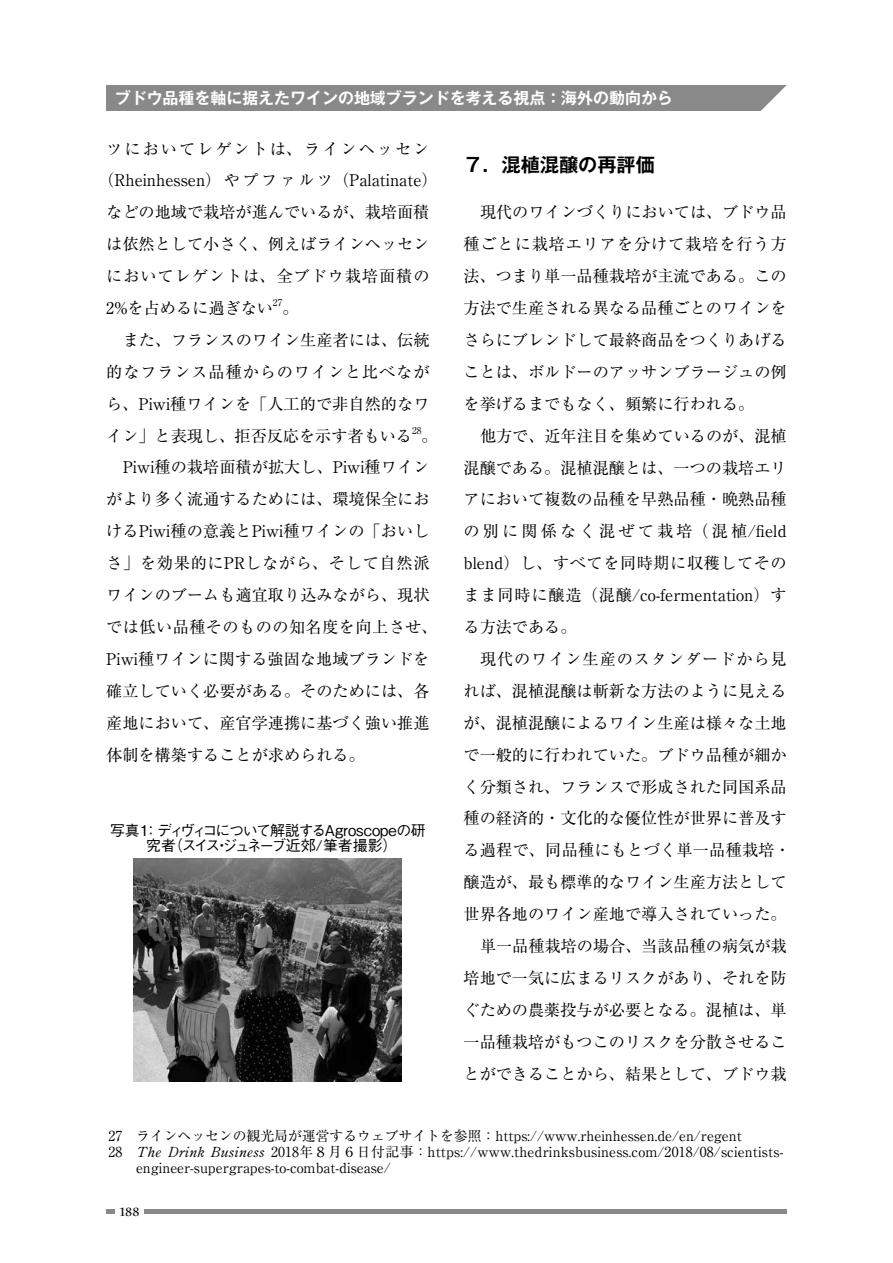
<style>
.page{position:relative;width:893px;height:1263px;background:#fff}
.page>*{position:absolute;margin:0;border:0;box-sizing:border-box;transform-origin:0 0}
.t1{font:700 19.2px "Gothic MB101 Pro De";color:#000}
.t2{font:16.2px/32px "Ryumin Pro";color:#000;text-align:justify}
.t3{font:16.2px "Ryumin Pro";letter-spacing:.045em;color:#000}
.t4{font:16.2px "Ryumin Pro";letter-spacing:.03em;color:#000}
.t5{font:16.2px "Ryumin Pro";letter-spacing:.06em;color:#000}
.t6{font:16.2px "Ryumin Pro";letter-spacing:.055em;color:#000}
.t7{font:16.2px "Ryumin Pro";letter-spacing:.125em;color:#000}
.t8{font:700 15.9px "Gothic MB101 Pro De";color:#fff}
.t9{font:500 14.85px/14.9px "Gothic BBB Pro";letter-spacing:-.06em;color:#000;text-align:center}
.t10{font:13.8px "Ryumin Pro";color:#000}
.t11{font:700 11.7px "Charlemagne Std";color:#000}
.t12{font:9.45px "Ryumin Pro";color:#000}
</style>
<div class="page">
<div style="left:106px;top:85px;width:681px;height:26px;background:#898989"></div>
<svg style="left:761px;top:85px;width:26px;height:26px"></svg>
<hr style="left:145px;top:1210px;width:642px;height:4px;background:#898989">
<svg style="left:106px;top:1210px;width:9px;height:4px"></svg>
<img style="left:134px;top:858px;width:268px;height:223px">
<p class="t8" style="left:115px;top:85px;width:560px">ブドウ品種を軸に据えたワインの地域ブランドを考える視点：海外の動向から</p>
<p class="t7" style="left:106px;top:136px;width:325px">ツにおいてレゲントは、ラインヘッセン</p>
<p class="t2" style="left:98px;top:163px;width:341px">（Rheinhessen）やプファルツ（Palatinate）</p>
<p class="t2" style="left:106px;top:195px;width:325px">などの地域で栽培が進んでいるが、栽培面積</p>
<p class="t2" style="left:106px;top:227px;width:325px">は依然として小さく、例えばラインヘッセン</p>
<p class="t5" style="left:106px;top:263px;width:325px">においてレゲントは、全ブドウ栽培面積の</p>
<p class="t2" style="left:106px;top:291px;width:168px">2%を占めるに過ぎない</p>
<p class="t12" style="left:273px;top:295px;width:11px">27</p>
<p class="t2" style="left:282px;top:291px;width:18px">。</p>
<p class="t2" style="left:123px;top:323px;width:308px">また、フランスのワイン生産者には、伝統</p>
<p class="t6" style="left:106px;top:359px;width:325px">的なフランス品種からのワインと比べなが</p>
<p class="t2" style="left:106px;top:387px;width:325px">ら、Piwi種ワインを「人工的で非自然的なワ</p>
<p class="t2" style="left:106px;top:418px;width:307px">イン」と表現し、拒否反応を示す者もいる</p>
<p class="t12" style="left:412px;top:423px;width:11px">28</p>
<p class="t2" style="left:421px;top:418px;width:18px">。</p>
<p class="t2" style="left:123px;top:450px;width:308px">Piwi種の栽培面積が拡大し、Piwi種ワイン</p>
<p class="t2" style="left:106px;top:482px;width:325px">がより多く流通するためには、環境保全にお</p>
<p class="t2" style="left:106px;top:514px;width:325px">けるPiwi種の意義とPiwi種ワインの「おいし</p>
<p class="t3" style="left:106px;top:550px;width:325px">さ」を効果的にPRしながら、そして自然派</p>
<p class="t2" style="left:106px;top:578px;width:325px">ワインのブームも適宜取り込みながら、現状</p>
<p class="t4" style="left:106px;top:614px;width:333px">では低い品種そのものの知名度を向上させ、</p>
<p class="t2" style="left:106px;top:642px;width:325px">Piwi種ワインに関する強固な地域ブランドを</p>
<p class="t2" style="left:106px;top:674px;width:325px">確立していく必要がある。そのためには、各</p>
<p class="t2" style="left:106px;top:705px;width:325px">産地において、産官学連携に基づく強い推進</p>
<p class="t2" style="left:106px;top:737px;width:260px">体制を構築することが求められる。</p>
<p class="t9" style="left:110px;top:821px;width:317px">写真１：ディヴィコについて解説するAgroscopeの研究者（スイス・ジュネーブ近郊/筆者撮影）</p>
<p class="t1" style="left:463px;top:148px;width:193px">７．混植混醸の再評価</p>
<p class="t2" style="left:463px;top:195px;width:325px;text-indent:16px">現代のワインづくりにおいては、ブドウ品種ごとに栽培エリアを分けて栽培を行う方法、つまり単一品種栽培が主流である。この方法で生産される異なる品種ごとのワインをさらにブレンドして最終商品をつくりあげることは、ボルドーのアッサンブラージュの例を挙げるまでもなく、頻繁に行われる。</p>
<p class="t2" style="left:463px;top:418px;width:325px;text-indent:16px">他方で、近年注目を集めているのが、混植混醸である。混植混醸とは、一つの栽培エリアにおいて複数の品種を早熟品種・晩熟品種の別に関係なく混ぜて栽培（混植/field blend）し、すべてを同時期に収穫してそのまま同時に醸造（混醸/co-fermentation）する方法である。</p>
<p class="t2" style="left:463px;top:642px;width:329px;text-align:right">現代のワイン生産のスタンダードから見<br>れば、混植混醸は斬新な方法のように見えるが、混植混醸によるワイン生産は様々な土地で一般的に行われていた。ブドウ品種が細かく分類され、フランスで形成された同国系品種の経済的・文化的な優位性が世界に普及する過程で、同品種にもとづく単一品種栽培・醸造が、最も標準的なワイン生産方法として世界各地のワイン産地で導入されていった。単一品種栽培の場合、当該品種の病気が栽<br>培地で一気に広まるリスクがあり、それを防ぐための農薬投与が必要となる。混植は、単一品種栽培がもつこのリスクを分散させることができることから、結果として、ブドウ栽</p>
<p class="t10" style="left:108px;top:1125px;width:635px">27 ラインヘッセンの観光局が運営するウェブサイトを参照：https://www.rheinhessen.de/en/regent</p>
<p class="t10" style="left:108px;top:1141px;width:676px">28 The Drink Business 2018年８月６日付記事：https://www.thedrinksbusiness.com/2018/08/scientists-</p>
<p class="t10" style="left:136px;top:1157px;width:256px">engineer-supergrapes-to-combat-disease/</p>
<p class="t11" style="left:120px;top:1205px;width:21px">188</p>
</div>
